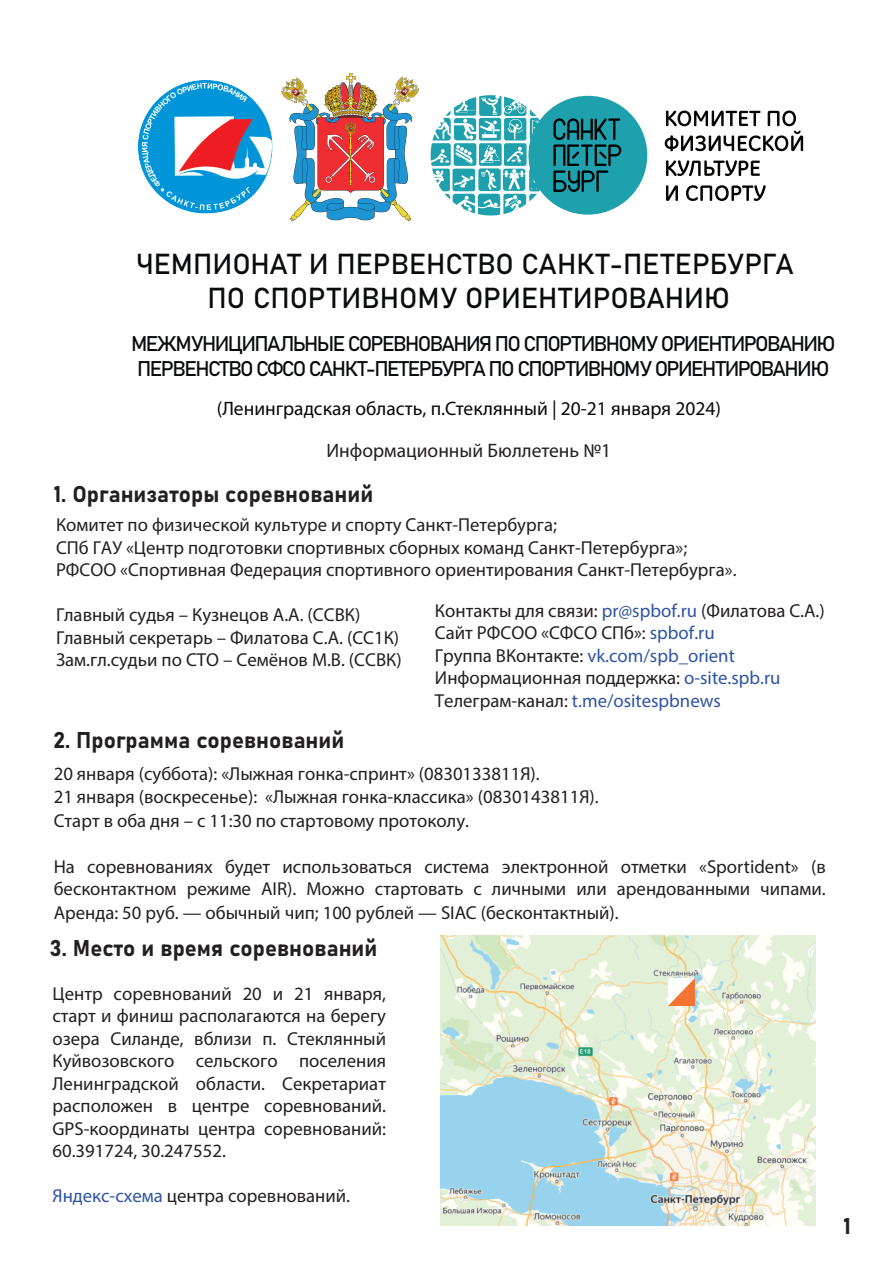
<style>
.page{position:relative;width:893px;height:1263px;background:#fff}
.page>*{position:absolute;margin:0;border:0;box-sizing:border-box;transform-origin:0 0}
.t1{font:28.5px/34.2px "Bahnschrift";color:#090b0e;text-align:center}
.t2{font:22.5px "Bahnschrift";color:#231f20}
.t3{font:21px/25.2px "Bahnschrift";letter-spacing:-.075em;color:#090b0e}
.t4{font:19.5px "Myriad Pro";color:#07080c}
.t5{font:19.5px "Myriad Pro";color:#231f20}
.t6{font:18.75px/22.5px "Myriad Pro";color:#231f20}
.s1{color:#2f54a4}
</style>
<div class="page">
<img style="left:139px;top:81px;width:133px;height:133px">
<img style="left:281px;top:73px;width:138px;height:148px">
<svg style="left:665px;top:111px;width:138px;height:40px"></svg>
<svg style="left:666px;top:160px;width:94px;height:16px"></svg>
<svg style="left:666px;top:185px;width:12px;height:16px"></svg>
<svg style="left:686px;top:185px;width:80px;height:16px"></svg>
<div style="left:528px;top:96px;width:119px;height:119px;background:#1ea1ad;border-radius:50%"></div>
<svg style="left:430px;top:95px;width:191px;height:121px"></svg>
<img style="left:441px;top:935px;width:374px;height:291px">
<img style="left:668px;top:978px;width:27px;height:27px">
<h1 class="t1" style="left:136px;top:245px;width:659px">ЧЕМПИОНАТ И ПЕРВЕНСТВО САНКТ-ПЕТЕРБУРГА<br>ПО СПОРТИВНОМУ ОРИЕНТИРОВАНИЮ</h1>
<p class="t3" style="left:131px;top:329px;width:706px">МЕЖМУНИЦИПАЛЬНЫЕ СОРЕВНОВАНИЯ ПО СПОРТИВНОМУ ОРИЕНТИРОВАНИЮ<br>ПЕРВЕНСТВО СФСО САНКТ-ПЕТЕРБУРГА ПО СПОРТИВНОМУ ОРИЕНТИРОВАНИЮ</p>
<p class="t4" style="left:217px;top:396px;width:506px">(Ленинградская область, п.Стеклянный | 20-21 января 2024)</p>
<p class="t5" style="left:326px;top:439px;width:286px">Информационный Бюллетень №1</p>
<p class="t2" style="left:54px;top:477px;width:321px">1. Организаторы соревнований</p>
<p class="t6" style="left:56px;top:513px;width:682px">Комитет по физической культуре и спорту Санкт-Петербурга;<br>СПб ГАУ «Центр подготовки спортивных сборных команд Санкт‐Петербурга»;<br>РФСОО «Спортивная Федерация спортивного ориентирования Санкт-Петербурга».</p>
<p class="t6" style="left:56px;top:603px;width:347px">Главный судья – Кузнецов А.А. (ССВК)<br>Главный секретарь – Филатова С.А. (СС1К)<br>Зам.гл.судьи по СТО – Семёнов М.В. (ССВК)</p>
<p class="t6" style="left:435px;top:599px;width:391px">Контакты для связи: <span class="s1">pr@spbof.ru</span> (Филатова С.А.)<br>Сайт РФСОО «СФСО СПб»: <span class="s1">spbof.ru<br></span>Группа ВКонтакте: <span class="s1">vk.com/spb_orient </span>Информационная поддержка: <span class="s1">o-site.spb.ru </span>Телеграм-канал: <span class="s1">t.me/ositespbnews</span></p>
<p class="t2" style="left:53px;top:723px;width:292px">2. Программа соревнований</p>
<p class="t6" style="left:54px;top:762px;width:546px;line-height:23.4px">20 января (суббота): «Лыжная гонка‐спринт» (0830133811Я).<br>21 января (воскресенье): «Лыжная гонка‐классика» (0830143811Я).<br>Старт в оба дня – с 11:30 по стартовому протоколу.</p>
<p class="t6" style="left:54px;top:855px;width:773px;line-height:23px;text-align:justify">На соревнованиях будет использоваться система электронной отметки «Sportident» (в бесконтактном режиме AIR). Можно стартовать с личными или арендованными чипами.<br>Аренда: 50 руб. — обычный чип; 100 рублей — SIAC (бесконтактный).</p>
<p class="t2" style="left:50px;top:931px;width:329px">3. Место и время соревнований</p>
<p class="t6" style="left:53px;top:982px;width:335px;text-align:justify">Центр соревнований 20 и 21 января, старт и финиш располагаются на берегу озера Силанде, вблизи п. Стеклянный Куйвозовского сельского поселения Ленинградской области. Секретариат расположен в центре соревнований.<br>GPS-координаты центра соревнований:<br>60.391724, 30.247552.</p>
<p class="t6" style="left:53px;top:1184px;width:299px"><span class="s1">Яндекс-схема</span> центра соревнований.</p>
<p class="t2" style="left:843px;top:1209px;width:9px">1</p>
</div>
